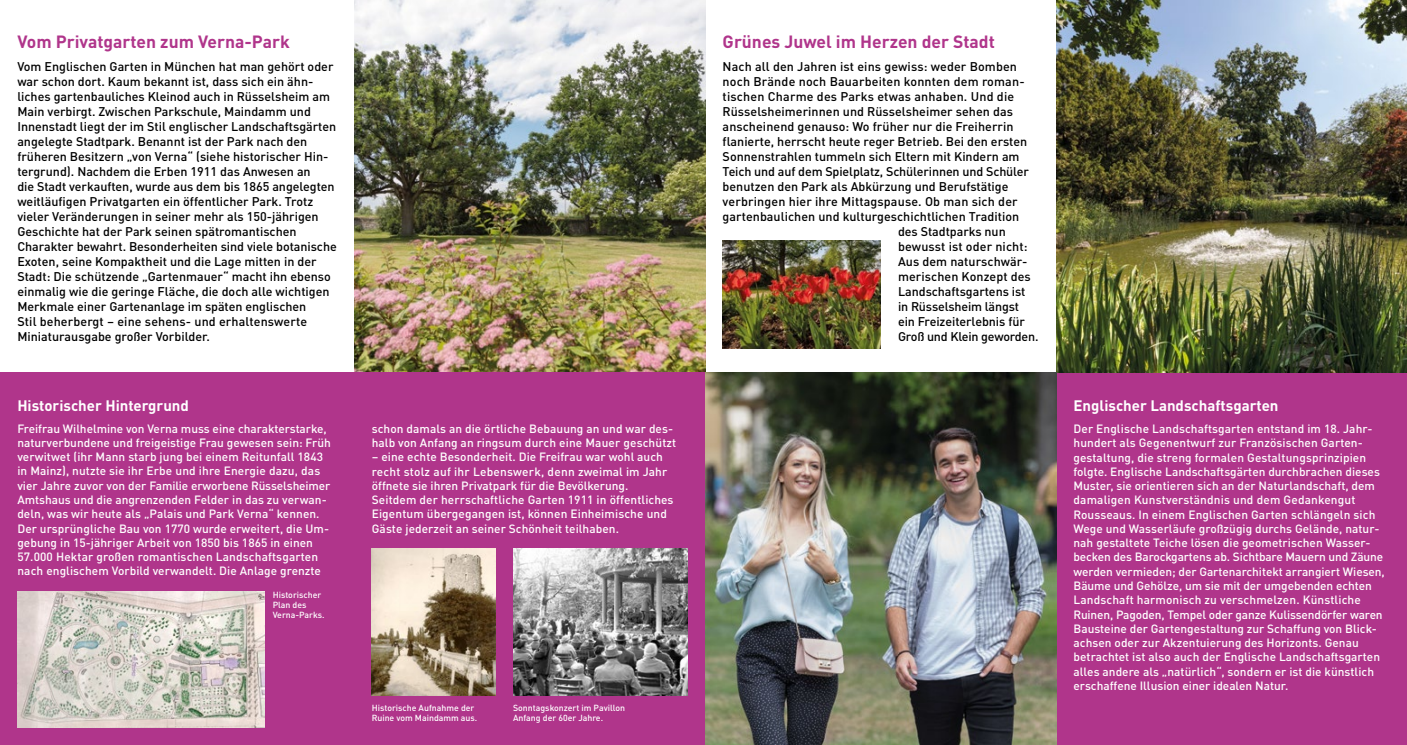
<style>
.page{position:relative;width:1407px;height:745px;background:#fff}
.page>*{position:absolute;margin:0;border:0;box-sizing:border-box;transform-origin:0 0}
.t1{font:700 17.5px "DINOT";color:#b0358b}
.t2{font:700 15px "DINOT";color:#fff}
.t3{font:500 12.5px/15px "DINOT";color:#000}
.t4{font:500 11.88px/14.2px "DINOT";letter-spacing:.005em;color:#fff}
.t5{font:500 8.75px/10px "DINOT";color:#fff}
</style>
<div class="page">
<div style="left:1056px;top:372px;width:351px;height:372px;background:#b0358b"></div>
<img style="left:354px;top:0;width:351px;height:372px">
<img style="left:1056px;top:0;width:351px;height:372px">
<div style="left:0;top:372px;width:705px;height:372px;background:#b0358b"></div>
<img style="left:372px;top:548px;width:123px;height:146px">
<img style="left:17px;top:591px;width:247px;height:136px">
<img style="left:513px;top:548px;width:175px;height:146px">
<img style="left:705px;top:372px;width:351px;height:372px">
<img style="left:722px;top:240px;width:159px;height:108px">
<h1 class="t1" style="left:17px;top:28px;width:274px">Vom Privatgarten zum Verna-Park</h1>
<p class="t3" style="left:17px;top:58px;width:321px">Vom Englischen Garten in München hat man gehört oder war schon dort. Kaum bekannt ist, dass sich ein ähn&shy;liches gartenbauliches Kleinod auch in Rüsselsheim am Main verbirgt. Zwischen Parkschule, Maindamm und Innenstadt liegt der im Stil englischer Landschaftsgärten angelegte Stadtpark. Benannt ist der Park nach den früheren Besitzern „von Verna“ (siehe historischer Hin&shy;tergrund). Nachdem die Erben 1911 das Anwesen an<br>die Stadt verkauften, wurde aus dem bis 1865 angelegten weitläufigen Privatgarten ein öffentlicher Park. Trotz vieler Veränderungen in seiner mehr als 150-jährigen Geschichte hat der Park seinen spätromantischen Charakter bewahrt. Besonderheiten sind viele botanische Exoten, seine Kompaktheit und die Lage mitten in der Stadt: Die schützende „Gartenmauer“ macht ihn ebenso einmalig wie die geringe Fläche, die doch alle wichtigen Merkmale einer Gartenanlage im späten englischen<br>Stil beherbergt – eine sehens- und erhaltenswerte Miniaturausgabe großer Vorbilder.</p>
<p class="t2" style="left:17px;top:394px;width:173px">Historischer Hintergrund</p>
<p class="t4" style="left:17px;top:420px;width:315px">Freifrau Wilhelmine von Verna muss eine charakterstarke, naturverbundene und freigeistige Frau gewesen sein: Früh verwitwet (ihr Mann starb jung bei einem Reitunfall 1843 in Mainz), nutzte sie ihr Erbe und ihre Energie dazu, das vier Jahre zuvor von der Familie erworbene Rüsselsheimer Amtshaus und die angrenzenden Felder in das zu verwan&shy;deln, was wir heute als „Palais und Park Verna“ kennen.<br>Der ursprüngliche Bau von 1770 wurde erweitert, die Um&shy;gebung in 15-jähriger Arbeit von 1850 bis 1865 in einen 57.000 Hektar großen romantischen Landschaftsgarten nach englischem Vorbild verwandelt. Die Anlage grenzte</p>
<p class="t5" style="left:273px;top:588px;width:53px">Historischer<br>Plan des<br>Verna-Parks.</p>
<p class="t4" style="left:372px;top:420px;width:306px">schon damals an die örtliche Bebauung an und war des&shy;halb von Anfang an ringsum durch eine Mauer geschützt</p>
<p class="t4" style="left:372px;top:449px;width:303px">– eine echte Besonderheit. Die Freifrau war wohl auch recht stolz auf ihr Lebenswerk, denn zweimal im Jahr öffnete sie ihren Privatpark für die Bevölkerung.<br>Seitdem der herrschaftliche Garten 1911 in öffentliches Eigentum übergegangen ist, können Einheimische und Gäste jederzeit an seiner Schönheit teilhaben.</p>
<p class="t5" style="left:372px;top:701px;width:107px">Historische Aufnahme der<br>Ruine vom Maindamm aus.</p>
<p class="t5" style="left:513px;top:701px;width:114px">Sonntagskonzert im Pavillon<br>Anfang der 60er Jahre.</p>
<h1 class="t1" style="left:722px;top:28px;width:274px">Grünes Juwel im Herzen der Stadt</h1>
<p class="t3" style="left:722px;top:58px;width:296px">Nach all den Jahren ist eins gewiss: weder Bomben</p>
<p class="t3" style="left:722px;top:73px;width:302px">noch Brände noch Bauarbeiten konnten dem roman-</p>
<p class="t3" style="left:722px;top:88px;width:293px">tischen Charme des Parks etwas anhaben. Und die</p>
<p class="t3" style="left:722px;top:103px;width:292px">Rüsselsheimerinnen und Rüsselsheimer sehen das</p>
<p class="t3" style="left:722px;top:118px;width:292px">anscheinend genauso: Wo früher nur die Freiherrin</p>
<p class="t3" style="left:722px;top:133px;width:306px">flanierte, herrscht heute reger Betrieb. Bei den ersten</p>
<p class="t3" style="left:722px;top:148px;width:298px">Sonnenstrahlen tummeln sich Eltern mit Kindern am</p>
<p class="t3" style="left:722px;top:163px;width:308px">Teich und auf dem Spielplatz, Schülerinnen und Schüler</p>
<p class="t3" style="left:722px;top:178px;width:287px">benutzen den Park als Abkürzung und Berufstätige</p>
<p class="t3" style="left:722px;top:193px;width:297px">verbringen hier ihre Mittagspause. Ob man sich der</p>
<p class="t3" style="left:722px;top:208px;width:298px">gartenbaulichen und kulturgeschichtlichen Tradition</p>
<p class="t3" style="left:898px;top:223px;width:109px">des Stadtparks nun</p>
<p class="t3" style="left:898px;top:238px;width:131px">bewusst ist oder nicht:</p>
<p class="t3" style="left:898px;top:253px;width:131px">Aus dem naturschwär-</p>
<p class="t3" style="left:898px;top:268px;width:134px">merischen Konzept des</p>
<p class="t3" style="left:898px;top:283px;width:129px">Landschaftsgartens ist</p>
<p class="t3" style="left:898px;top:298px;width:122px">in Rüsselsheim längst</p>
<p class="t3" style="left:898px;top:313px;width:128px">ein Freizeiterlebnis für</p>
<p class="t3" style="left:898px;top:328px;width:142px">Groß und Klein geworden.</p>
<p class="t2" style="left:1073px;top:394px;width:207px">Englischer Landschaftsgarten</p>
<p class="t4" style="left:1073px;top:420px;width:313px">Der Englische Landschaftsgarten entstand im 18. Jahr&shy;hundert als Gegenentwurf zur Französischen Garten&shy;gestaltung, die streng formalen Gestaltungsprinzipien folgte. Englische Landschaftsgärten durchbrachen dieses Muster, sie orientieren sich an der Naturlandschaft, dem damaligen Kunstverständnis und dem Gedankengut Rousseaus. In einem Englischen Garten schlängeln sich Wege und Wasserläufe großzügig durchs Gelände, natur&shy;nah gestaltete Teiche lösen die geometrischen Wasser&shy;becken des Barockgartens ab. Sichtbare Mauern und Zäune werden vermieden; der Gartenarchitekt arrangiert Wiesen, Bäume und Gehölze, um sie mit der umgebenden echten Landschaft harmonisch zu verschmelzen. Künstliche Ruinen, Pagoden, Tempel oder ganze Kulissendörfer waren Bausteine der Gartengestaltung zur Schaffung von Blick&shy;achsen oder zur Akzentuierung des Horizonts. Genau betrachtet ist also auch der Englische Landschaftsgarten alles andere als „natürlich“, sondern er ist die künstlich erschaffene Illusion einer idealen Natur.</p>
</div>
